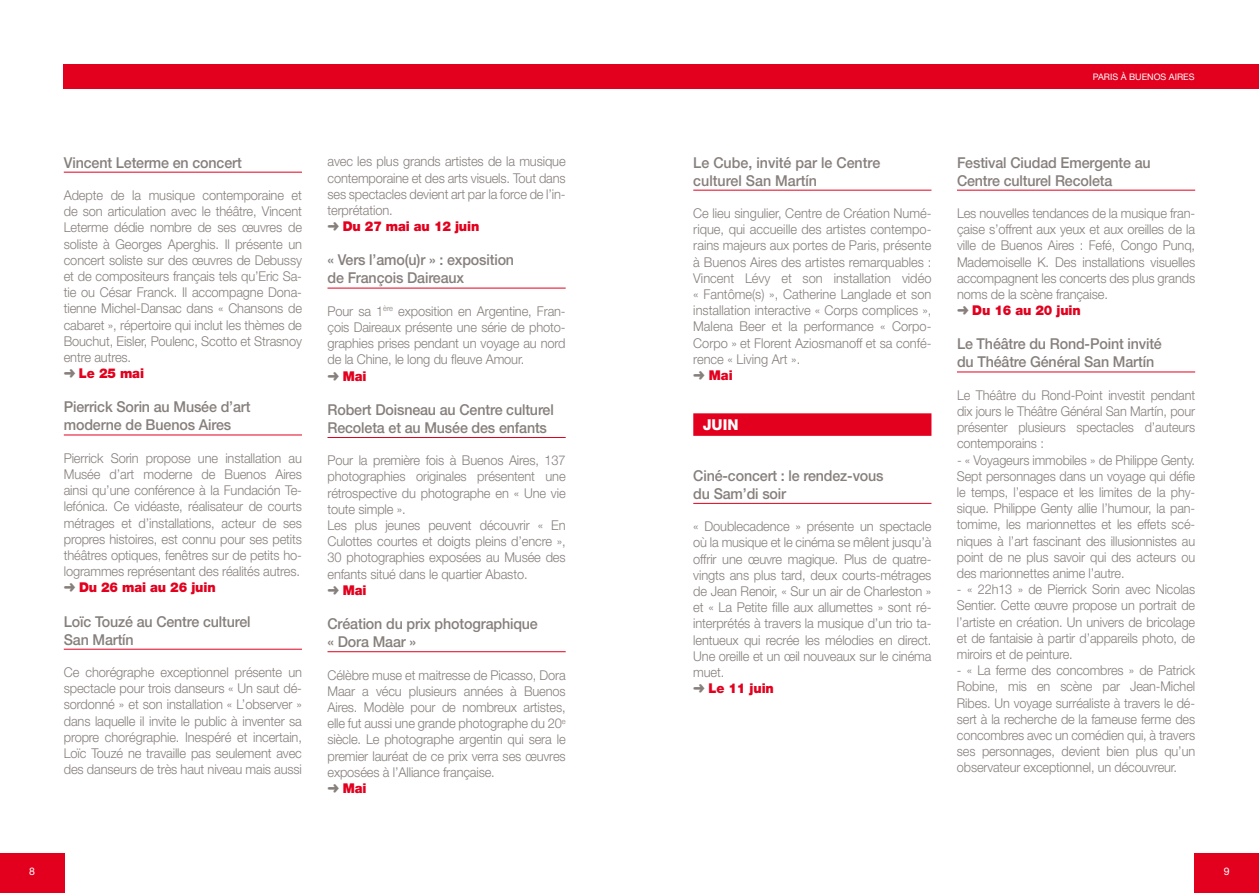
<style>
.page{position:relative;width:1259px;height:893px;background:#fff}
.page>*{position:absolute;margin:0;border:0;box-sizing:border-box;transform-origin:0 0}
.t1{font:500 15px/18px "Helvetica Neue";letter-spacing:-.01em;color:#867f7c;scale:.95 1}
.t2{font:800 15px "Helvetica Neue";color:#fff}
.t3{font:300 13.5px/16.2px "Helvetica Neue";letter-spacing:-.01em;color:#867f7c;text-align:justify;scale:.95 1}
.t4{font:300 13.5px/16.2px "Helvetica Neue";letter-spacing:-.01em;color:#867f7c;text-align:justify;scale:.94 1}
.t5{font:900 13.5px "Helvetica Neue";letter-spacing:-.01em;color:#e2001e;scale:.95 1}
.t6{font:10.5px "Helvetica Neue";color:#fff}
.t7{font:9px "Helvetica Neue";color:#fff}
</style>
<div class="page">
<div style="left:1194px;top:854px;width:64px;height:39px;background:#e2001e"></div>
<div style="left:0;top:854px;width:64px;height:39px;background:#e2001e"></div>
<div style="left:64px;top:64px;width:1194px;height:24px;background:#e2001e"></div>
<hr style="left:64px;top:172px;width:238px;height:1px;background:#e2001e">
<hr style="left:64px;top:435px;width:238px;height:1px;background:#e2001e">
<hr style="left:64px;top:649px;width:238px;height:1px;background:#e2001e">
<hr style="left:693px;top:190px;width:238px;height:1px;background:#e2001e">
<div style="left:693px;top:413px;width:238px;height:23px;background:#e2001e"></div>
<hr style="left:693px;top:503px;width:238px;height:1px;background:#e2001e">
<hr style="left:327px;top:288px;width:239px;height:1px;background:#e2001e">
<hr style="left:327px;top:437px;width:239px;height:1px;background:#e2001e">
<hr style="left:327px;top:651px;width:239px;height:1px;background:#e2001e">
<hr style="left:957px;top:190px;width:238px;height:1px;background:#e2001e">
<hr style="left:957px;top:372px;width:238px;height:1px;background:#e2001e">
<p class="t1" style="left:64px;top:153px;width:189px">Vincent Leterme en concert</p>
<p class="t3" style="left:64px;top:187px;width:252px">Adepte de la musique contemporaine et de son articulation avec le théâtre, Vincent Leterme dédie nombre de ses œuvres de soliste à Georges Aperghis. Il présente un concert soliste sur des œuvres de Debussy et de compositeurs français tels qu’Eric Sa&shy;tie ou César Franck. Il accompagne Dona&shy;tienne Michel-Dansac dans « Chansons de cabaret », répertoire qui inclut les thèmes de Bouchut, Eisler, Poulenc, Scotto et Strasnoy entre autres.</p>
<p class="t5" style="left:79px;top:365px;width:70px">Le 25 mai</p>
<p class="t1" style="left:64px;top:398px;width:198px">Pierrick Sorin au Musée d’art moderne de Buenos Aires</p>
<p class="t3" style="left:64px;top:450px;width:252px">Pierrick Sorin propose une installation au Musée d’art moderne de Buenos Aires ainsi qu’une conférence à la Fundación Te&shy;lefónica. Ce vidéaste, réalisateur de courts métrages et d’installations, acteur de ses propres histoires, est connu pour ses petits théâtres optiques, fenêtres sur de petits ho&shy;logrammes représentant des réalités autres.</p>
<p class="t5" style="left:79px;top:579px;width:145px">Du 26 mai au 26 juin</p>
<p class="t1" style="left:64px;top:612px;width:198px">Loïc Touzé au Centre culturel<br>San Martín</p>
<p class="t3" style="left:64px;top:664px;width:252px">Ce chorégraphe exceptionnel présente un spectacle pour trois danseurs « Un saut dé&shy;sordonné » et son installation « L’observer » dans laquelle il invite le public à inventer sa propre chorégraphie. Inespéré et incertain, Loïc Touzé ne travaille pas seulement avec des danseurs de très haut niveau mais aussi</p>
<p class="t3" style="left:327px;top:153px;width:252px">avec les plus grands artistes de la musique contemporaine et des arts visuels. Tout dans ses spectacles devient art par la force de l’in&shy;terprétation.</p>
<p class="t5" style="left:343px;top:218px;width:145px">Du 27 mai au 12 juin</p>
<p class="t1" style="left:327px;top:251px;width:198px">« Vers l’amo(u)r » : exposition de François Daireaux</p>
<p class="t3" style="left:327px;top:303px;width:252px">Pour sa 1<sup>ère</sup> exposition en Argentine, Fran&shy;çois Daireaux présente une série de photo&shy;graphies prises pendant un voyage au nord de la Chine, le long du fleuve Amour.</p>
<p class="t5" style="left:343px;top:368px;width:26px">Mai</p>
<p class="t1" style="left:327px;top:400px;width:240px">Robert Doisneau au Centre culturel<br>Recoleta et au Musée des enfants</p>
<p class="t3" style="left:327px;top:452px;width:252px;text-align:left">Pour la première fois à Buenos Aires, 137 photographies originales présentent une rétrospective du photographe en « Une vie toute simple ».<br>Les plus jeunes peuvent découvrir « En Culottes courtes et doigts pleins d’encre », 30 photographies exposées au Musée des enfants situé dans le quartier Abasto.</p>
<p class="t5" style="left:343px;top:582px;width:26px">Mai</p>
<p class="t1" style="left:327px;top:615px;width:223px">Création du prix photographique « Dora Maar »</p>
<p class="t3" style="left:327px;top:666px;width:252px">Célèbre muse et maitresse de Picasso, Dora Maar a vécu plusieurs années à Buenos Aires. Modèle pour de nombreux artistes, elle fut aussi une grande photographe du 20<sup>e </sup>siècle. Le photographe argentin qui sera le premier lauréat de ce prix verra ses œuvres exposées à l’Alliance française.</p>
<p class="t5" style="left:343px;top:780px;width:26px">Mai</p>
<p class="t7" style="left:1093px;top:71px;width:103px">PARIS À BUENOS AIRES</p>
<p class="t1" style="left:693px;top:153px;width:198px">Le Cube, invité par le Centre culturel San Martín</p>
<p class="t3" style="left:693px;top:205px;width:252px">Ce lieu singulier, Centre de Création Numé&shy;rique, qui accueille des artistes contempo&shy;rains majeurs aux portes de Paris, présente à Buenos Aires des artistes remarquables :<br>Vincent Lévy et son installation vidéo « Fantôme(s) », Catherine Langlade et son installation interactive « Corps complices », Malena Beer et la performance « Corpo-Corpo » et Florent Aziosmanoff et sa confé&shy;rence « Living Art ».</p>
<p class="t5" style="left:709px;top:367px;width:27px">Mai</p>
<p class="t2" style="left:703px;top:416px;width:37px">JUIN</p>
<p class="t1" style="left:693px;top:466px;width:202px">Ciné-concert : le rendez-vous du Sam’di soir</p>
<p class="t3" style="left:693px;top:518px;width:252px">« Doublecadence » présente un spectacle où la musique et le cinéma se mêlent jusqu’à offrir une œuvre magique. Plus de quatre&shy;vingts ans plus tard, deux courts-métrages de Jean Renoir, « Sur un air de Charleston » et « La Petite fille aux allumettes » sont ré&shy;interprétés à travers la musique d’un trio ta&shy;lentueux qui recrée les mélodies en direct.<br>Une oreille et un œil nouveaux sur le cinéma muet.</p>
<p class="t5" style="left:708px;top:680px;width:70px">Le 11 juin</p>
<p class="t1" style="left:957px;top:153px;width:205px">Festival Ciudad Emergente au<br>Centre culturel Recoleta</p>
<p class="t3" style="left:957px;top:205px;width:252px">Les nouvelles tendances de la musique fran&shy;çaise s’offrent aux yeux et aux oreilles de la ville de Buenos Aires : Fefé, Congo Punq, Mademoiselle K. Des installations visuelles accompagnent les concerts des plus grands noms de la scène française.</p>
<p class="t5" style="left:972px;top:302px;width:116px">Du 16 au 20 juin</p>
<p class="t1" style="left:957px;top:335px;width:217px">Le Théâtre du Rond-Point invité du Théâtre Général San Martín</p>
<p class="t4" style="left:957px;top:387px;width:255px">Le Théâtre du Rond-Point investit pendant dix jours le Théâtre Général San Martín, pour présenter plusieurs spectacles d’auteurs contemporains :</p>
<p class="t4" style="left:957px;top:451px;width:255px">- « Voyageurs immobiles » de Philippe Genty.<br>Sept personnages dans un voyage qui défie le temps, l’espace et les limites de la phy&shy;sique. Philippe Genty allie l’humour, la pan&shy;tomime, les marionnettes et les effets scé&shy;niques à l’art fascinant des illusionnistes au point de ne plus savoir qui des acteurs ou des marionnettes anime l’autre.</p>
<p class="t4" style="left:957px;top:581px;width:255px">- « 22h13 » de Pierrick Sorin avec Nicolas Sentier. Cette œuvre propose un portrait de l’artiste en création. Un univers de bricolage et de fantaisie à partir d’appareils photo, de miroirs et de peinture.</p>
<p class="t4" style="left:957px;top:662px;width:255px">- « La ferme des concombres » de Patrick Robine, mis en scène par Jean-Michel Ribes. Un voyage surréaliste à travers le dé&shy;sert à la recherche de la fameuse ferme des concombres avec un comédien qui, à travers ses personnages, devient bien plus qu’un observateur exceptionnel, un découvreur.</p>
<p class="t6" style="left:29px;top:865px;width:7px">8</p>
<p class="t6" style="left:1223px;top:865px;width:7px">9</p>
</div>
